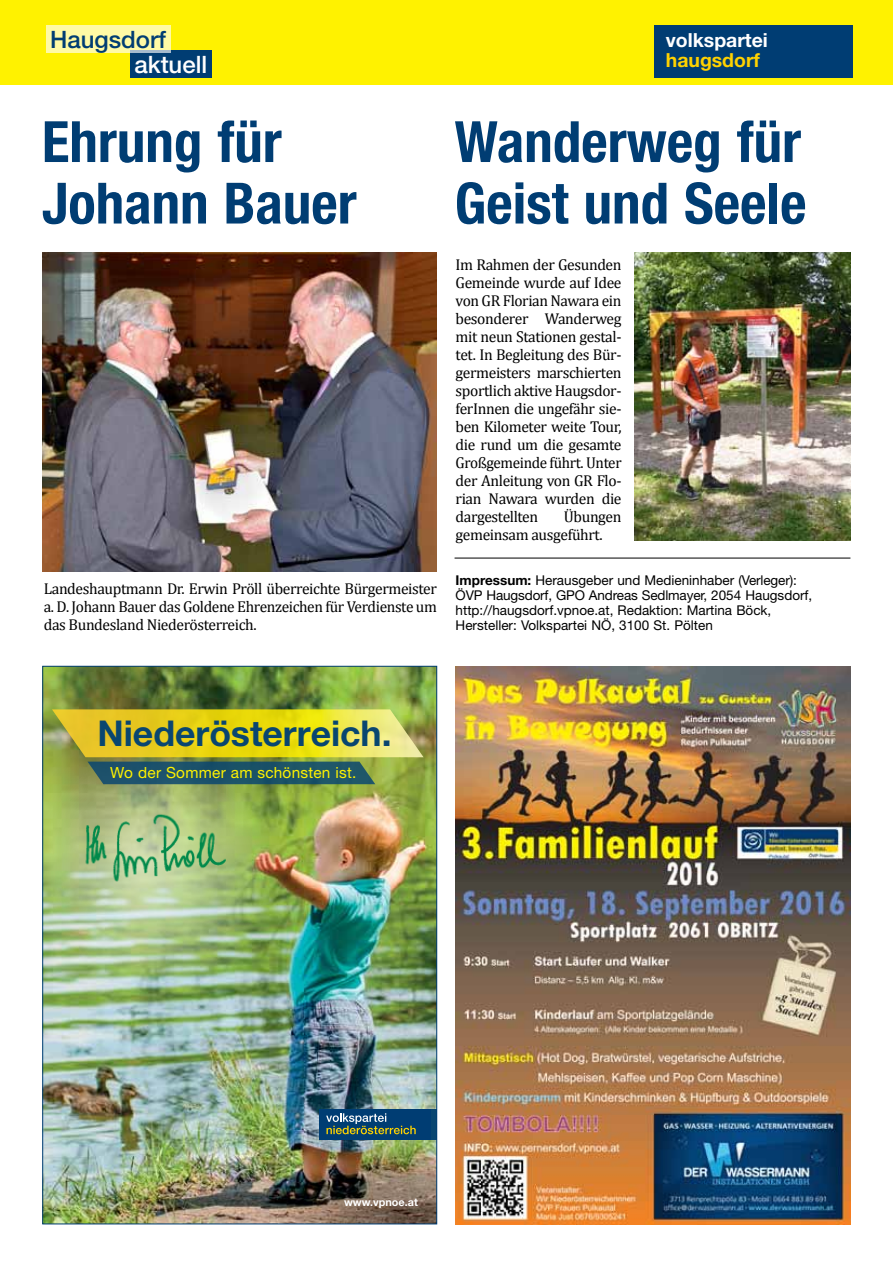
<style>
.page{position:relative;width:893px;height:1263px;background:#fff}
.page>*{position:absolute;margin:0;border:0;box-sizing:border-box;transform-origin:0 0}
.t1{font:700 condensed 57px/61.5px "Helvetica Neue";color:#003d73}
.t2{font:700 35.55px "Helvetica Neue LT Std";color:#094670}
.t3{font:500 24px "Helvetica Neue";color:#003d73}
.t4{font:500 24px "Helvetica Neue";color:#fff}
.t5{font:700 19.35px "Helvetica Neue";color:#fff}
.t6{font:700 19.35px "Helvetica Neue";color:#ffd200}
.t7{font:15.75px/18px "Cambria";letter-spacing:-.025em;color:#000;text-align:justify}
.t8{font:15.45px "Helvetica Neue LT Std";letter-spacing:.015em;color:#fff200}
.t9{font:13.5px/15px "Helvetica Neue";color:#000}
.t10{font:700 10.95px "Helvetica Neue LT Std";color:#fff}
.s1{font-weight:700}
</style>
<div class="page">
<hr style="left:892px;top:0;width:1px;height:296px;background:#fff200">
<img style="left:634px;top:252px;width:216px;height:288px">
<img style="left:45px;top:668px;width:390px;height:554px">
<img style="left:45px;top:726px;width:237px;height:283px">
<img style="left:45px;top:747px;width:227px;height:240px">
<img style="left:83px;top:812px;width:145px;height:72px">
<div style="left:319px;top:1109px;width:112px;height:31px;background:#003d73"></div>
<svg style="left:52px;top:709px;width:372px;height:75px;background:#abaf3e"></svg>
<img style="left:277px;top:1113px;width:161px;height:112px">
<img style="left:456px;top:666px;width:395px;height:559px">
<img style="left:43px;top:252px;width:394px;height:320px">
<hr style="left:455px;top:558px;width:395px;height:1px;background:#000">
<div style="left:0;top:0;width:893px;height:85px;background:#fff200"></div>
<div style="left:130px;top:50px;width:82px;height:28px;background:#003d73"></div>
<div style="left:654px;top:26px;width:198px;height:52px;background:#003d73"></div>
<div style="left:46px;top:26px;width:125px;height:27px;background:#fffaa5"></div>
<h3 class="t3" style="left:50px;top:25px;width:117px">Haugsdorf</h3>
<h3 class="t4" style="left:134px;top:50px;width:74px">aktuell</h3>
<p class="t5" style="left:666px;top:29px;width:104px">volkspartei</p>
<p class="t6" style="left:666px;top:48px;width:96px">haugsdorf</p>
<h1 class="t1" style="left:42px;top:110px;width:316px">Ehrung für<br>Johann Bauer</h1>
<p class="t7" style="left:44px;top:580px;width:395px">Landeshauptmann Dr. Erwin Pröll überreichte Bürgermeister a. D. Johann Bauer das Goldene Ehrenzeichen für Verdienste um das Bundesland Niederösterreich.</p>
<h1 class="t1" style="left:455px;top:110px;width:353px">Wanderweg für<br>Geist und Seele</h1>
<p class="t7" style="left:456px;top:256px;width:167px">Im Rahmen der Gesunden Gemeinde wurde auf Idee von GR Florian Nawara ein besonderer Wanderweg mit neun Stationen gestal&shy;tet. In Begleitung des Bür&shy;germeisters marschierten sportlich aktive Haugsdor&shy;ferInnen die ungefähr sie&shy;ben Kilometer weite Tour, die rund um die gesamte Großgemeinde führt. Unter der Anleitung von GR Flo&shy;rian Nawara wurden die dargestellten</p>
<p class="t7" style="left:456px;top:508px;width:167px;text-indent:108px">Übungen gemeinsam ausgeführt.</p>
<p class="t9" style="left:456px;top:573px;width:358px"><span class="s1">Impressum:</span> Herausgeber und Medieninhaber (Verleger):<br>ÖVP Haugsdorf, GPO Andreas Sedlmayer, 2054 Haugsdorf, http://haugsdorf.vpnoe.at, Redaktion: Martina Böck, Hersteller: Volkspartei NÖ, 3100 St. Pölten</p>
<h2 class="t2" style="left:97px;top:712px;width:296px">Niederösterreich.</h2>
<p class="t8" style="left:110px;top:764px;width:248px">Wo der Sommer am schönsten ist.</p>
<p class="t10" style="left:344px;top:1195px;width:75px">www.vpnoe.at</p>
</div>
